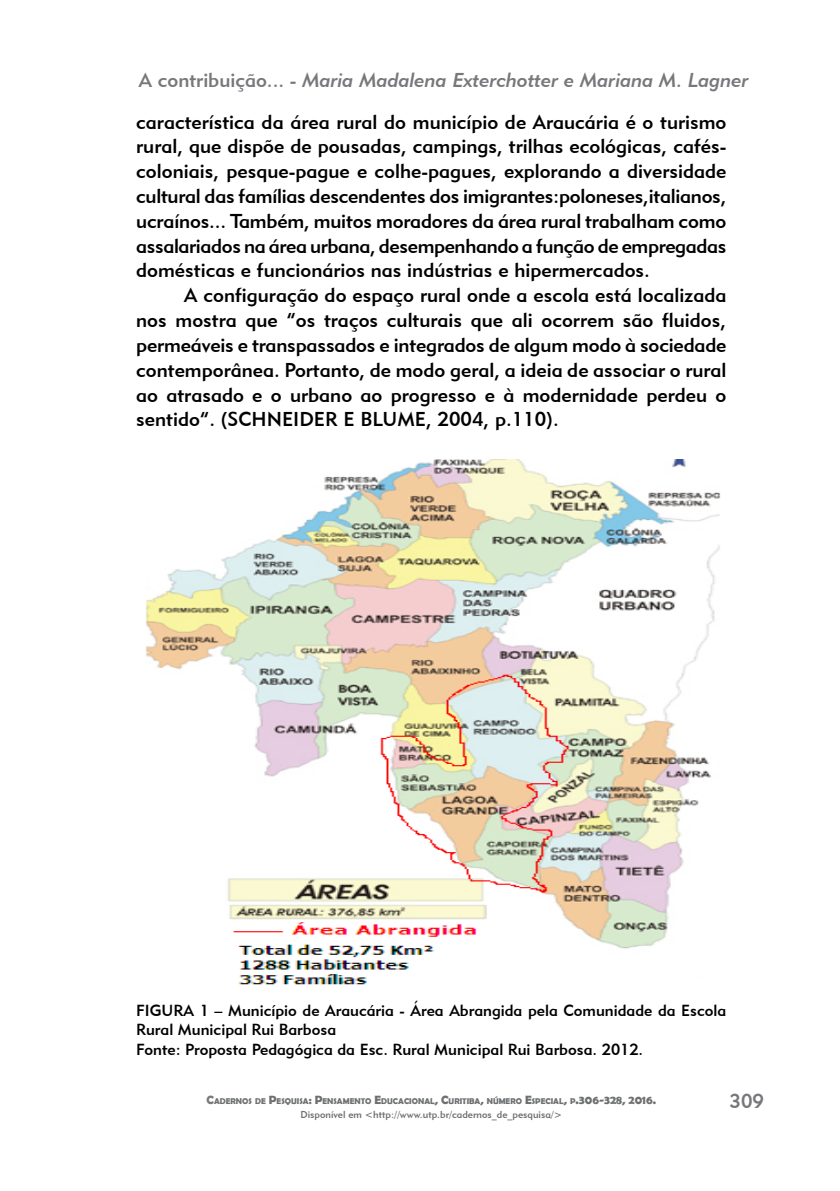
<style>
.page{position:relative;width:840px;height:1191px;background:#fff}
.page>*{position:absolute;margin:0;border:0;box-sizing:border-box;transform-origin:0 0}
.t1{font:20px/24.8px "Geometric 415 BT Medium A";color:#000;text-align:justify}
.t2{font:20px "Geometric 415 BT Medium Italic A";color:#77787b}
.t3{font:20px "Geometric 415 BT Medium A";color:#77787b}
.t4{font:16px/19.2px "Geometric 415 BT Medium A";color:#000}
.t5{font:10px "Geometric 415 BT Medium A";color:#6d6f71}
.t6{font:700 8.4px "Berlin Sans FB Demi";color:#6d6f71}
.s1{font-family:"Geometric 415 BT Medium A"}
.s2{font-size:12px;color:#77787b}
.s3{font-size:12px}
</style>
<div class="page">
<img style="left:146px;top:460px;width:575px;height:525px">
<p class="t2" style="left:139px;top:68px;width:611px"><span class="s1">A contribuição... -</span> Maria Madalena Exterchotter e Mariana M. Lagner</p>
<p class="t1" style="left:136px;top:109px;width:591px">característica da área rural do município de Araucária é o turismo rural, que dispõe de pousadas, campings, trilhas ecológicas, cafés&shy;coloniais, pesque-pague e colhe-pagues, explorando a diversidade cultural das famílias descendentes dos imigrantes:poloneses,italianos, ucraínos... Também, muitos moradores da área rural trabalham como assalariados na área urbana, desempenhando a função de empregadas domésticas e funcionários nas indústrias e hipermercados.</p>
<p class="t1" style="left:136px;top:283px;width:591px;text-indent:48px">A configuração do espaço rural onde a escola está localizada nos mostra que “os traços culturais que ali ocorrem são fluidos, permeáveis e transpassados e integrados de algum modo à sociedade contemporânea. Portanto, de modo geral, a ideia de associar o rural ao atrasado e o urbano ao progresso e à modernidade perdeu o sentido”. (Sc hneider</p>
<p class="t1" style="left:343px;top:407px;width:43px">e Blume</p>
<p class="t1" style="left:426px;top:407px;width:134px">, 2004, p.110).</p>
<p class="t4" style="left:136px;top:1000px;width:591px">FIGURA 1 – Município de Araucária - Área Abrangida pela Comunidade da Escola<br>Rural Municipal Rui Barbosa<br>Fonte: Proposta Pedagógica da Esc. Rural Municipal Rui Barbosa. 2012.</p>
<p class="t6" style="left:206px;top:1096px;width:193px"><span class="s2">C</span>ADERNOS DE <span class="s3">P</span>ESQUISA<span class="s3">: P</span>ENSAMENTO <span class="s3">E</span>DUCAC</p>
<p class="t6" style="left:409px;top:1096px;width:248px">IONAL<span class="s3">, C</span>URITIBA<span class="s3">,</span> NÚMERO <span class="s3">E</span>SPECIAL<span class="s3">,</span> P<span class="s3">.306-328, 2016.</span></p>
<p class="t5" style="left:300px;top:1108px;width:263px">Disponível em &lt;http://www.utp.br/cadernos_de_pesquisa/&gt;</p>
<p class="t3" style="left:729px;top:1088px;width:36px">309</p>
</div>
